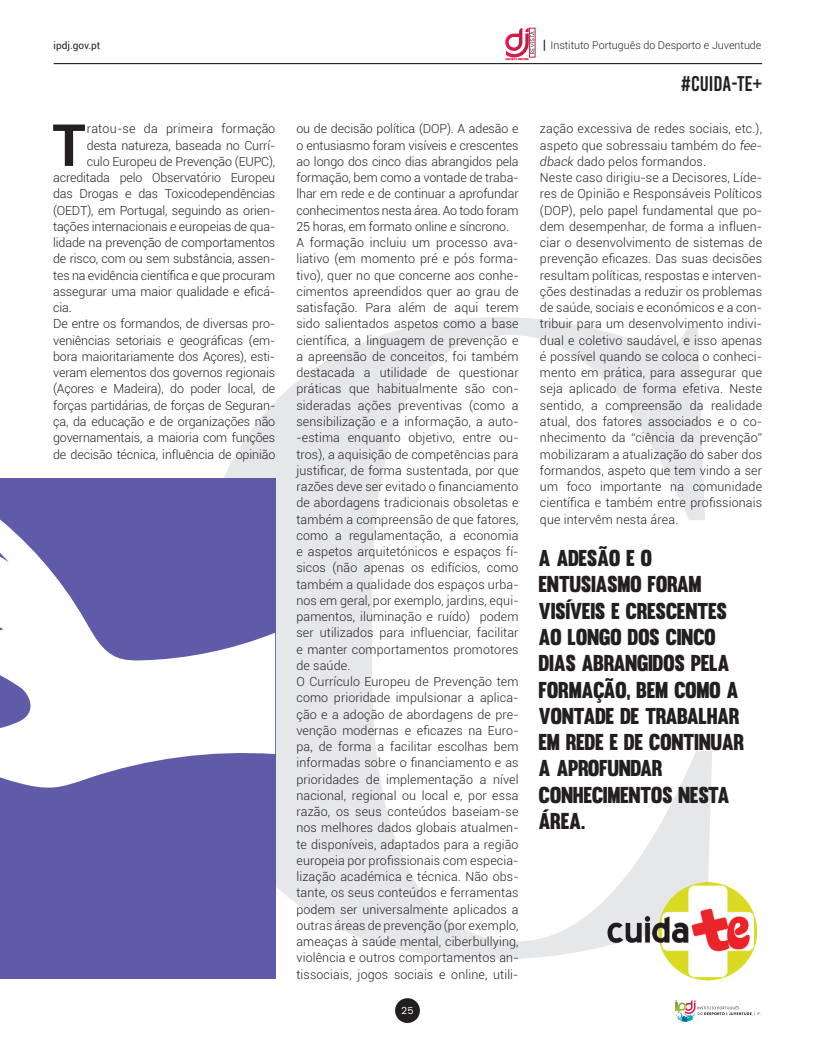
<style>
.page{position:relative;width:815px;height:1042px;background:#fff}
.page>*{position:absolute;margin:0;border:0;box-sizing:border-box;transform-origin:0 0}
.t1{font:700 58.25px "Roboto";color:#231f20}
.t2{font:22.5px/26.2px "Muro";letter-spacing:-.02em;color:#231f20}
.t3{font:21.25px "Bebas Kai";color:#231f20}
.t4{font:300 12.5px/16.2px "Roboto";letter-spacing:.01em;color:#231f20}
.t5{font:300 12.5px "Roboto";letter-spacing:-.01em;color:#231f20}
.t6{font:300 10.75px "Roboto";color:#231f20}
.t7{font:10px "Roboto";color:#231f20}
.t8{font:10px "Kerox Non Commercial";color:#fff}
.s1{font-weight:400;font-stretch:condensed;font-size:12.88px}
.s2{font-style:italic}
</style>
<div class="page">
<svg style="left:505px;top:28px;width:29px;height:32px"></svg>
<div style="left:395px;top:998px;width:25px;height:25px;background:#231f20;border-radius:50%"></div>
<hr style="left:54px;top:63px;width:708px;height:1px;background:#000">
<svg style="left:676px;top:1000px;width:85px;height:21px"></svg>
<svg style="left:224px;top:317px;width:488px;height:642px"></svg>
<img style="left:596px;top:882px;width:160px;height:99px">
<div style="left:0;top:478px;width:275px;height:501px;background:#5f5ba8"></div>
<svg style="left:0;top:519px;width:275px;height:269px;fill:#fff"></svg>
<p class="t7" style="left:54px;top:38px;width:48px">ipdj.gov.pt</p>
<p class="t6" style="left:543px;top:38px;width:220px"><span class="s1">|</span> Instituto Português do Desporto e Juventude</p>
<h1 class="t1" style="left:52px;top:104px;width:35px">T</h1>
<p class="t4" style="left:87px;top:120px;width:190px">ratou-se da primeira formação</p>
<p class="t5" style="left:87px;top:137px;width:190px">desta natureza, baseada no Currí-</p>
<p class="t5" style="left:87px;top:153px;width:190px">culo Europeu de Prevenção (EUPC),</p>
<p class="t5" style="left:53px;top:169px;width:224px">acreditada pelo Observatório Europeu</p>
<p class="t5" style="left:53px;top:185px;width:224px">das Drogas e das Toxicodependências</p>
<p class="t5" style="left:53px;top:202px;width:224px">(OEDT), em Portugal, seguindo as orien-</p>
<p class="t5" style="left:53px;top:218px;width:224px">tações internacionais e europeias de qua-</p>
<p class="t5" style="left:53px;top:234px;width:224px">lidade na prevenção de comportamentos</p>
<p class="t5" style="left:53px;top:250px;width:224px">de risco, com ou sem substância, assen-</p>
<p class="t5" style="left:53px;top:267px;width:224px">tes na evidência científica e que procuram</p>
<p class="t5" style="left:53px;top:283px;width:224px">assegurar uma maior qualidade e eficá-</p>
<p class="t4" style="left:53px;top:299px;width:20px">cia.</p>
<p class="t5" style="left:53px;top:315px;width:224px">De entre os formandos, de diversas pro-</p>
<p class="t5" style="left:53px;top:332px;width:224px">veniências setoriais e geográficas (em-</p>
<p class="t5" style="left:53px;top:348px;width:224px">bora maioritariamente dos Açores), esti-</p>
<p class="t5" style="left:53px;top:364px;width:224px">veram elementos dos governos regionais</p>
<p class="t5" style="left:53px;top:380px;width:224px">(Açores e Madeira), do poder local, de</p>
<p class="t5" style="left:53px;top:397px;width:224px">forças partidárias, de forças de Seguran-</p>
<p class="t5" style="left:53px;top:413px;width:224px">ça, da educação e de organizações não</p>
<p class="t5" style="left:53px;top:429px;width:224px">governamentais, a maioria com funções</p>
<p class="t5" style="left:53px;top:445px;width:224px">de decisão técnica, influência de opinião</p>
<p class="t4" style="left:296px;top:120px;width:224px">ou de decisão política (DOP). A adesão e o entusiasmo foram visíveis e crescentes ao longo dos cinco dias abrangidos pela formação, bem como a vontade de traba&shy;lhar em rede e de continuar a aprofundar conhecimentos nesta área. Ao todo foram 25 horas, em formato online e síncrono.<br>A formação incluiu um processo ava&shy;liativo (em momento pré e pós forma&shy;tivo), quer no que concerne aos conhe&shy;cimentos apreendidos quer ao grau de satisfação. Para além de aqui terem sido salientados aspetos como a base científica, a linguagem de prevenção e a apreensão de conceitos, foi também destacada a utilidade de questionar práticas que habitualmente são con&shy;sideradas ações preventivas (como a sensibilização e a informação, a auto--estima enquanto objetivo, entre ou&shy;tros), a aquisição de competências para justificar, de forma sustentada, por que razões deve ser evitado o financiamento de abordagens tradicionais obsoletas e também a compreensão de que fatores, como a regulamentação, a economia e aspetos arquitetónicos e espaços fí&shy;sicos (não apenas os edifícios, como também a qualidade dos espaços urba&shy;nos em geral, por exemplo, jardins, equi&shy;pamentos, iluminação e ruído) podem ser utilizados para influenciar, facilitar e manter comportamentos promotores de saúde.<br>O Currículo Europeu de Prevenção tem como prioridade impulsionar a aplica&shy;ção e a adoção de abordagens de pre&shy;venção modernas e eficazes na Euro&shy;pa, de forma a facilitar escolhas bem informadas sobre o financiamento e as prioridades de implementação a nível nacional, regional ou local e, por essa razão, os seus conteúdos baseiam-se nos melhores dados globais atualmen&shy;te disponíveis, adaptados para a região europeia por profissionais com especia&shy;lização académica e técnica. Não obs&shy;tante, os seus conteúdos e ferramentas podem ser universalmente aplicados a outras áreas de prevenção (por exemplo, ameaças à saúde mental, ciberbullying, violência e outros comportamentos an&shy;tissociais, jogos sociais e online, utili-</p>
<p class="t8" style="left:402px;top:1003px;width:13px">25</p>
<h3 class="t3" style="left:681px;top:72px;width:83px">#CUIDA-TE+</h3>
<p class="t4" style="left:540px;top:120px;width:224px">zação excessiva de redes sociais, etc.), aspeto que sobressaiu também do <span class="s2">fee&shy;dback</span> dado pelos formandos.<br>Neste caso dirigiu-se a Decisores, Líde&shy;res de Opinião e Responsáveis Políticos (DOP), pelo papel fundamental que po&shy;dem desempenhar, de forma a influen&shy;ciar o desenvolvimento de sistemas de prevenção eficazes. Das suas decisões resultam políticas, respostas e interven&shy;ções destinadas a reduzir os problemas de saúde, sociais e económicos e a con&shy;tribuir para um desenvolvimento indivi&shy;dual e coletivo saudável, e isso apenas é possível quando se coloca o conheci&shy;mento em prática, para assegurar que seja aplicado de forma efetiva. Neste sentido, a compreensão da realidade atual, dos fatores associados e o co&shy;nhecimento da “ciência da prevenção” mobilizaram a atualização do saber dos formandos, aspeto que tem vindo a ser um foco importante na comunidade científica e também entre profissionais que intervêm nesta área.</p>
<h2 class="t2" style="left:539px;top:545px;width:207px">A ADESÃO E O<br>ENTUSIASMO FORAM<br>VISÍVEIS E CRESCENTES<br>AO LONGO DOS CINCO<br>DIAS ABRANGIDOS PELA<br>FORMAÇÃO, BEM COMO A<br>VONTADE DE TRABALHAR<br>EM REDE E DE CONTINUAR<br>A APROFUNDAR<br>CONHECIMENTOS NESTA<br>ÁREA.</h2>
</div>
